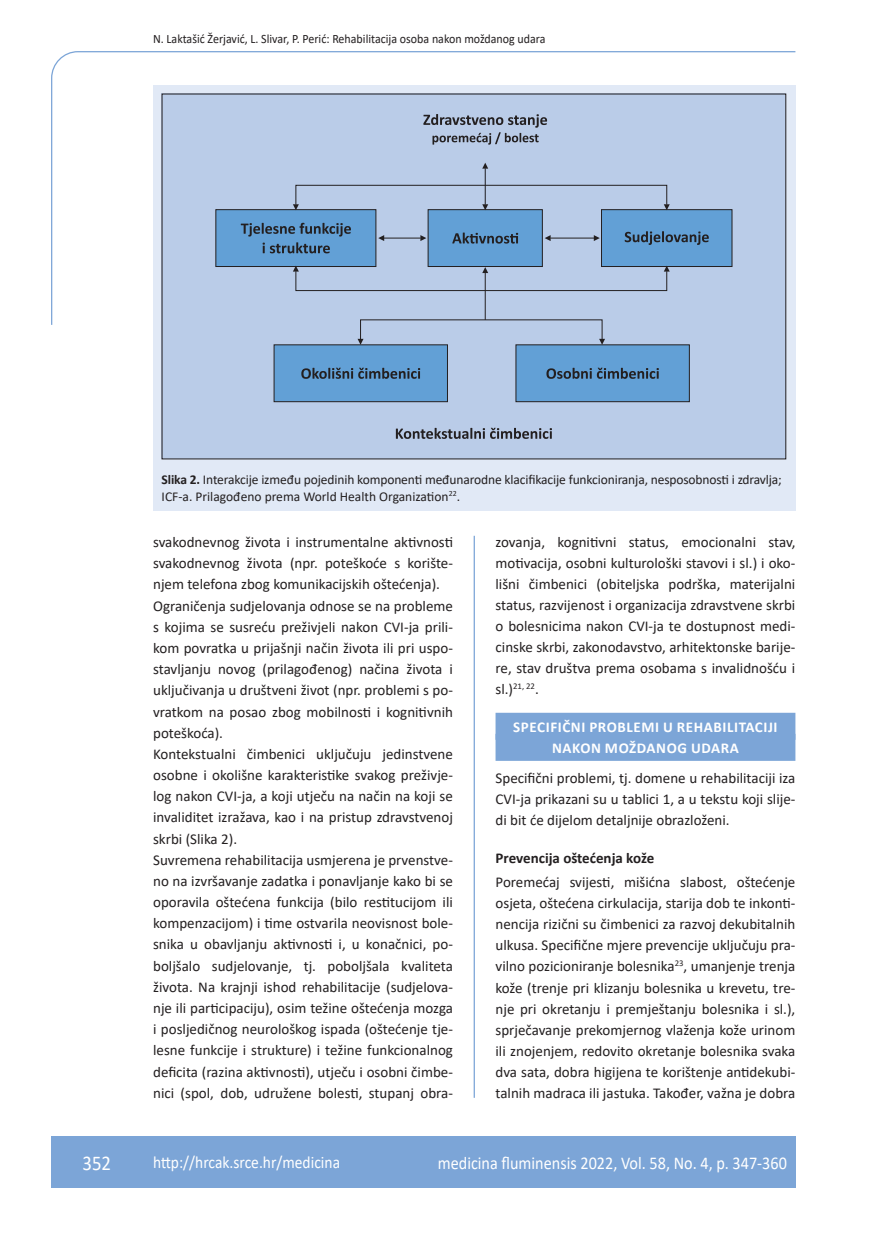
<style>
.page{position:relative;width:872px;height:1234px;background:#fff}
.page>*{position:absolute;margin:0;border:0;box-sizing:border-box;transform-origin:0 0}
.t1{font:21px "Calibri";color:#fff;scale:.9 1}
.t2{font:18px "Calibri";color:#fff;scale:.9 1}
.t3{font:17.25px "Calibri";color:#fff;scale:.9 1}
.t4{font:15px/21.1px "Calibri";color:#231f20;text-align:justify}
.t5{font:700 15px "Calibri";letter-spacing:.04em;color:#fff}
.t6{font:700 15px "Calibri";letter-spacing:-.01em;color:#231f20}
.t7{font:13.5px/16.5px "Calibri";letter-spacing:-.01em;color:#231f20}
.t8{font:12.75px "Calibri";color:#231f20;scale:.94 1}
.s1{font-weight:700}
</style>
<div class="page">
<svg style="left:51px;top:51px;width:745px;height:275px"></svg>
<hr style="left:473px;top:535px;width:2px;height:562px;background:#7ca5d7">
<div style="left:51px;top:1135px;width:744px;height:51px;background:#7ca5d7"></div>
<div style="left:495px;top:712px;width:300px;height:27px;background:#7ca5d7"></div>
<div style="left:495px;top:733px;width:300px;height:27px;background:#7ca5d7"></div>
<div style="left:153px;top:85px;width:642px;height:425px;background:#e1e9f6"></div>
<svg style="left:162px;top:94px;width:624px;height:365px;background:#a8c0e0"></svg>
<svg style="left:423px;top:114px;width:124px;height:31px;background:#96a3b9"></svg>
<svg style="left:396px;top:427px;width:156px;height:12px;background:#838d9f"></svg>
<svg style="left:241px;top:223px;width:110px;height:13px"></svg>
<svg style="left:263px;top:242px;width:67px;height:11px"></svg>
<svg style="left:452px;top:232px;width:66px;height:11px"></svg>
<svg style="left:624px;top:231px;width:85px;height:14px"></svg>
<svg style="left:301px;top:367px;width:119px;height:12px"></svg>
<svg style="left:546px;top:367px;width:113px;height:12px"></svg>
<svg style="left:482px;top:163px;width:6px;height:6px"></svg>
<svg style="left:482px;top:205px;width:6px;height:5px"></svg>
<hr style="left:384px;top:238px;width:37px;height:1px;background:#231f20">
<svg style="left:420px;top:235px;width:6px;height:6px"></svg>
<svg style="left:378px;top:235px;width:6px;height:6px"></svg>
<hr style="left:550px;top:238px;width:44px;height:1px;background:#231f20">
<svg style="left:594px;top:235px;width:6px;height:6px"></svg>
<svg style="left:544px;top:235px;width:6px;height:6px"></svg>
<hr style="left:485px;top:273px;width:1px;height:47px;background:#231f20">
<svg style="left:482px;top:267px;width:6px;height:4px"></svg>
<div style="left:295px;top:185px;width:372px;height:20px;border:1px solid #231f20"></div>
<svg style="left:293px;top:204px;width:6px;height:6px"></svg>
<svg style="left:664px;top:204px;width:5px;height:6px"></svg>
<div style="left:295px;top:271px;width:372px;height:20px;border:1px solid #231f20"></div>
<svg style="left:293px;top:265px;width:6px;height:6px"></svg>
<svg style="left:664px;top:265px;width:5px;height:6px"></svg>
<svg style="left:357px;top:339px;width:6px;height:6px"></svg>
<svg style="left:599px;top:339px;width:6px;height:6px"></svg>
<p class="t8" style="left:153px;top:29px;width:419px">N. Laktašić Žerjavić, L. Slivar, P. Perić: Rehabilitacija osoba nakon moždanog udara</p>
<p class="t7" style="left:162px;top:471px;width:622px"><span class="s1">Slika 2.</span> Interakcije između pojedinih komponenti međunarodne klacifikacije funkcioniranja, nesposobnosti i zdravlja;<br>ICF-a. Prilagođeno prema World Health Organization<sup>22</sup>.</p>
<p class="t4" style="left:153px;top:531px;width:301px;text-align:left">svakodnevnog života i instrumentalne aktivnosti svakodnevnog života (npr. poteškoće s korište&shy;njem telefona zbog komunikacijskih oštećenja).<br>Ograničenja sudjelovanja odnose se na probleme s kojima se susreću preživjeli nakon CVI-ja prili&shy;kom povratka u prijašnji način života ili pri uspo&shy;stavljanju novog (prilagođenog) načina života i uključivanja u društveni život (npr. problemi s po&shy;vratkom na posao zbog mobilnosti i kognitivnih poteškoća).<br>Kontekstualni čimbenici uključuju jedinstvene osobne i okolišne karakteristike svakog preživje&shy;log nakon CVI-ja, a koji utječu na način na koji se invaliditet izražava, kao i na pristup zdravstvenoj skrbi (Slika 2).<br>Suvremena rehabilitacija usmjerena je prvenstve&shy;no na izvršavanje zadatka i ponavljanje kako bi se oporavila oštećena funkcija (bilo restitucijom ili kompenzacijom) i time ostvarila neovisnost bole&shy;snika u obavljanju aktivnosti i, u konačnici, po&shy;boljšalo sudjelovanje, tj. poboljšala kvaliteta života. Na krajnji ishod rehabilitacije (sudjelova&shy;nje ili participaciju), osim težine oštećenja mozga i posljedičnog neurološkog ispada (oštećenje tje&shy;lesne funkcije i strukture) i težine funkcionalnog deficita (razina aktivnosti), utječu i osobni čimbe&shy;nici (spol, dob, udružene bolesti, stupanj obra-</p>
<p class="t4" style="left:495px;top:531px;width:301px">zovanja, kognitivni status, emocionalni stav, motivacija, osobni kulturološki stavovi i sl.) i oko&shy;lišni čimbenici (obiteljska podrška, materijalni status, razvijenost i organizacija zdravstvene skrbi o bolesnicima nakon CVI-ja te dostupnost medi&shy;cinske skrbi, zakonodavstvo, arhitektonske barije&shy;re, stav društva prema osobama s invalidnošću i sl.)<sup>21,</sup> <sup>22</sup>.</p>
<p class="t5" style="left:513px;top:715px;width:24px">SPECIFI</p>
<p class="t5" style="left:562px;top:715px;width:54px">ČNI PROBLEMI</p>
<p class="t5" style="left:663px;top:715px;width:58px">U REHABILIT</p>
<p class="t5" style="left:745px;top:715px;width:16px">ACIJI</p>
<p class="t5" style="left:552px;top:736px;width:64px">NAKON MOŽ</p>
<p class="t5" style="left:637px;top:736px;width:30px">DANOG</p>
<p class="t5" style="left:691px;top:736px;width:49px">UDARA</p>
<p class="t4" style="left:495px;top:767px;width:301px">Specifični problemi, tj. domene u rehabilitaciji iza CVI-ja prikazani su u tablici 1, a u tekstu koji slije&shy;di bit će dijelom detaljnije obrazloženi.</p>
<p class="t6" style="left:495px;top:847px;width:160px">Prevencija oštećenja kože</p>
<p class="t4" style="left:495px;top:871px;width:301px">Poremećaj svijesti, mišićna slabost, oštećenje osjeta, oštećena cirkulacija, starija dob te inkonti&shy;nencija rizični su čimbenici za razvoj dekubitalnih ulkusa. Specifične mjere prevencije uključuju pra&shy;vilno pozicioniranje bolesnika<sup>23</sup>, umanjenje trenja kože (trenje pri klizanju bolesnika u krevetu, tre&shy;nje pri okretanju i premještanju bolesnika i sl.), sprječavanje prekomjernog vlaženja kože urinom ili znojenjem, redovito okretanje bolesnika svaka dva sata, dobra higijena te korištenje antidekubi&shy;talnih madraca ili jastuka. Također, važna je dobra</p>
<h1 class="t1" style="left:82px;top:1147px;width:33px">352</h1>
<p class="t3" style="left:153px;top:1149px;width:209px">http://hrcak.srce.hr/medicina</p>
<p class="t2" style="left:438px;top:1149px;width:389px">medicina fluminensis 2022, Vol. 58, No. 4, p. 347-360</p>
</div>
